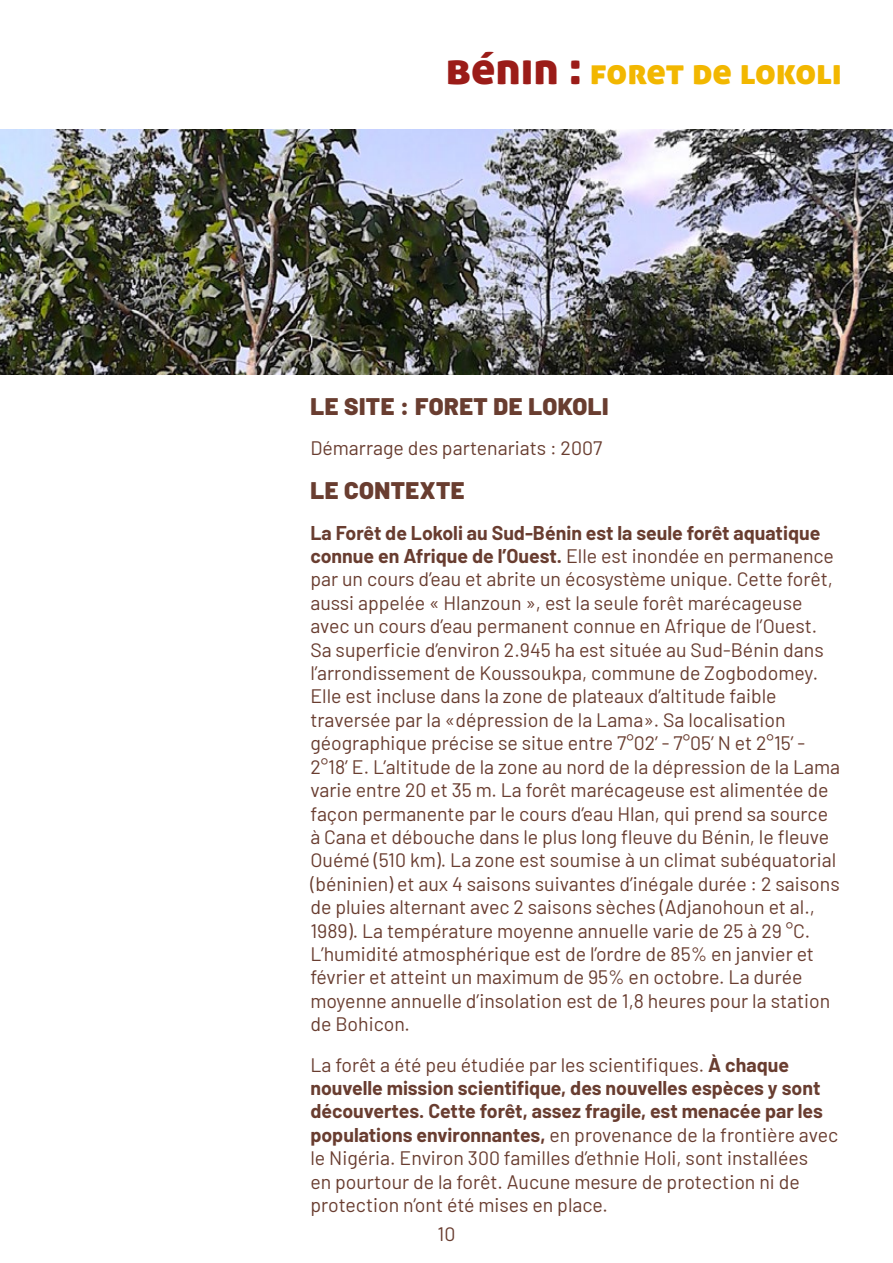
<style>
.page{position:relative;width:893px;height:1263px;background:#fff}
.page>*{position:absolute;margin:0;border:0;box-sizing:border-box;transform-origin:0 0}
.t1{font:36px "Aller Display";color:#f2b700}
.t2{font:900 24px "Barlow";letter-spacing:.02em;color:#693d30}
.t3{font:19.5px/23.4px "Barlow";color:#693d30}
.s1{font-size:45px;color:#9b1c18}
.s2{font-weight:700}
</style>
<div class="page">
<img style="left:0;top:130px;width:893px;height:244px">
<h1 class="t1" style="left:446px;top:48px;width:398px"><span class="s1">bénin :</span> foret de lokoli</h1>
<p class="t2" style="left:310px;top:388px;width:300px">LE SITE : FORET DE LOKOLI</p>
<p class="t3" style="left:310px;top:435px;width:293px">Démarrage des partenariats : 2007</p>
<p class="t2" style="left:310px;top:473px;width:156px">LE CONTEXTE</p>
<p class="t3" style="left:310px;top:519px;width:531px"><span class="s2">La Forêt de Lokoli au Sud-Bénin est la seule forêt aquatique connue en Afrique de l’Ouest.</span> Elle est inondée en permanence par un cours d’eau et abrite un écosystème unique. Cette forêt, aussi appelée « Hlanzoun », est la seule forêt marécageuse avec un cours d’eau permanent connue en Afrique de l’Ouest.<br>Sa superficie d’environ 2.945 ha est située au Sud-Bénin dans l’arrondissement de Koussoukpa, commune de Zogbodomey.<br>Elle est incluse dans la zone de plateaux d’altitude faible traversée par la «dépression de la Lama». Sa localisation géographique précise se situe entre 7°02’ - 7°05’ N et 2°15’ - 2°18’ E. L’altitude de la zone au nord de la dépression de la Lama varie entre 20 et 35 m. La forêt marécageuse est alimentée de façon permanente par le cours d’eau Hlan, qui prend sa source à Cana et débouche dans le plus long fleuve du Bénin, le fleuve Ouémé (510 km). La zone est soumise à un climat subéquatorial (béninien) et aux 4 saisons suivantes d’inégale durée : 2 saisons de pluies alternant avec 2 saisons sèches (Adjanohoun et al., 1989). La température moyenne annuelle varie de 25 à 29 °C.<br>L’humidité atmosphérique est de l’ordre de 85% en janvier et février et atteint un maximum de 95% en octobre. La durée moyenne annuelle d’insolation est de 1,8 heures pour la station de Bohicon.</p>
<p class="t3" style="left:310px;top:1051px;width:529px">La forêt a été peu étudiée par les scientifiques. <span class="s2">À chaque nouvelle mission scientifique, des nouvelles espèces y sont découvertes. Cette forêt, assez fragile, est menacée par les populations environnantes,</span> en provenance de la frontière avec le Nigéria. Environ 300 familles d’ethnie Holi, sont installées<br>en pourtour de la forêt. Aucune mesure de protection ni de protection n’ont été mises en place.</p>
<p class="t3" style="left:438px;top:1221px;width:19px">10</p>
</div>
